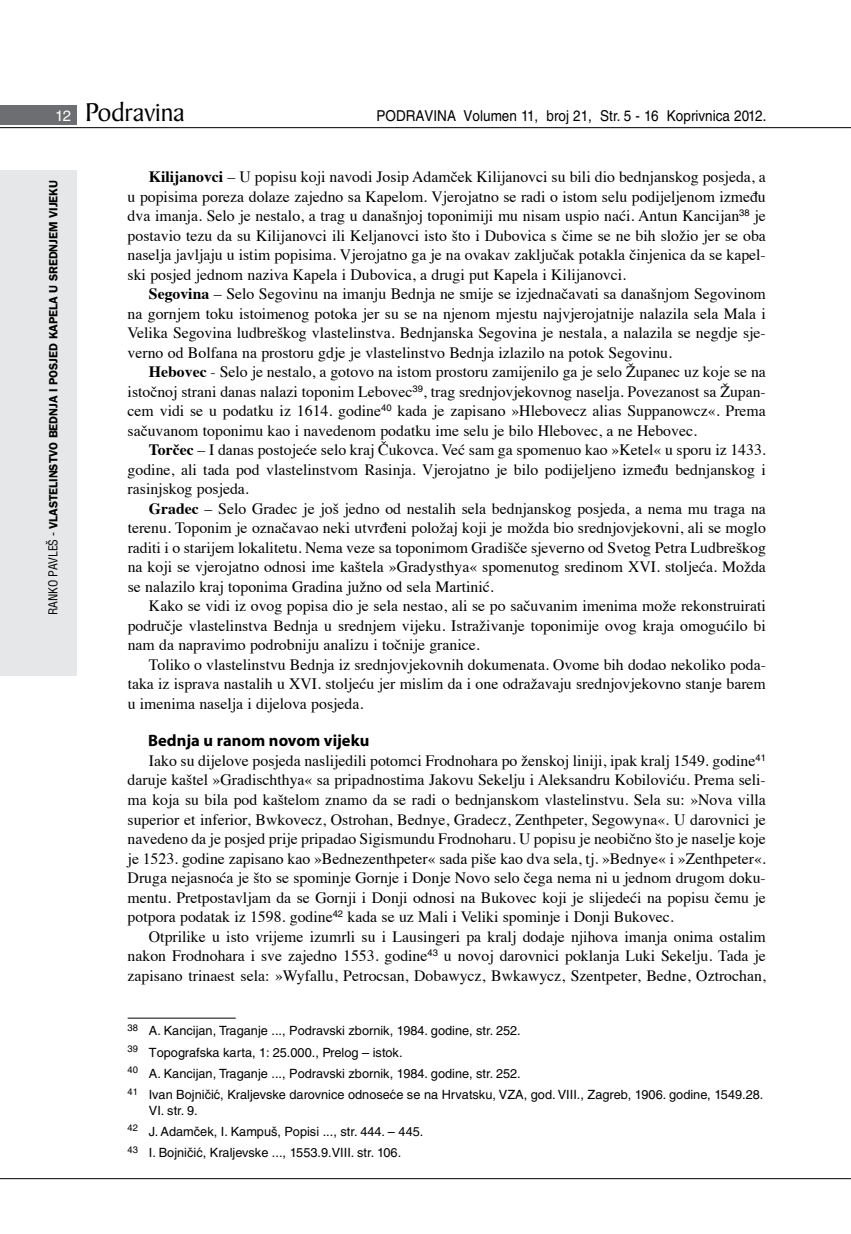
<style>
.page{position:relative;width:851px;height:1234px;background:#fff}
.page>*{position:absolute;margin:0;border:0;box-sizing:border-box;transform-origin:0 0}
.t1{font:27.6px "Baker Signet BT";color:#000}
.t2{font:700 16.5px "Myriad Pro";color:#000}
.t3{font:15.75px/19.5px "Times";color:#000;text-align:justify}
.t4{font:15px "Helvetica LT Skin 29";color:#000;scale:.9 1}
.t5{font:12.75px/21.3px "Helvetica LT Skin 29";color:#000}
.t6{font:600 12px "ITC Franklin Gothic Skin 29";letter-spacing:-.005em;color:#000}
.s1{font-family:"Helvetica LT Skin 29";font-size:15px;color:#fff}
.s2{font-family:"Helvetica LT Skin 29";font-weight:400;font-stretch:condensed}
.s3{font-weight:700}
</style>
<div class="page">
<div style="left:0;top:170px;width:77px;height:505px;background:#e6e7e8"></div>
<div style="left:0;top:105px;width:77px;height:19px;background:#6d6e71"></div>
<hr style="left:0;top:127px;width:850px;height:1px;background:#000">
<hr style="left:0;top:1177px;width:850px;height:1px;background:#000">
<hr style="left:128px;top:1017px;width:108px;height:1px;background:#000">
<h1 class="t1" style="left:55px;top:95px;width:131px"><span class="s1">12</span> Podravina</h1>
<p class="t4" style="left:376px;top:107px;width:435px">PODRAVINA Volumen 11, broj 21, Str. 5 - 16 Koprivnica 2012.</p>
<p class="t6" style="left:46px;top:614px;width:436px;rotate:-90deg"><span class="s2">RANKO PAVLEŠ -</span> VLASTELINSTVO BEDNJA I POSJED KAPELA U SREDNJEM VIJEKU</p>
<p class="t3" style="left:128px;top:166px;width:639px;text-indent:21px"><span class="s3">Kilijanovci</span> – U popisu koji navodi Josip Adamček Kilijanovci su bili dio bednjanskog posjeda, a u popisima poreza dolaze zajedno sa Kapelom. Vjerojatno se radi o istom selu podijeljenom između dva imanja. Selo je nestalo, a trag u današnjoj toponimiji mu nisam uspio naći. Antun Kancijan<sup>38</sup> je postavio tezu da su Kilijanovci ili Keljanovci isto što i Dubovica s čime se ne bih složio jer se oba naselja javljaju u istim popisima. Vjerojatno ga je na ovakav zaključak potakla činjenica da se kapel&shy;ski posjed jednom naziva Kapela i Dubovica, a drugi put Kapela i Kilijanovci.</p>
<p class="t3" style="left:128px;top:282px;width:639px;text-indent:21px"><span class="s3">Segovina</span> – Selo Segovinu na imanju Bednja ne smije se izjednačavati sa današnjom Segovinom na gornjem toku istoimenog potoka jer su se na njenom mjestu najvjerojatnije nalazila sela Mala i Velika Segovina ludbreškog vlastelinstva. Bednjanska Segovina je nestala, a nalazila se negdje sje&shy;verno od Bolfana na prostoru gdje je vlastelinstvo Bednja izlazilo na potok Segovinu.</p>
<p class="t3" style="left:128px;top:360px;width:639px;text-indent:21px"><span class="s3">Hebovec</span> - Selo je nestalo, a gotovo na istom prostoru zamijenilo ga je selo Županec uz koje se na istočnoj strani danas nalazi toponim Lebovec<sup>39</sup>, trag srednjovjekovnog naselja. Povezanost sa Župan&shy;cem vidi se u podatku iz 1614. godine<sup>40</sup> kada je zapisano »Hlebovecz alias Suppanowcz«. Prema sačuvanom toponimu kao i navedenom podatku ime selu je bilo Hlebovec, a ne Hebovec.</p>
<p class="t3" style="left:128px;top:438px;width:639px;text-indent:21px"><span class="s3">Torčec</span> – I danas postojeće selo kraj Čukovca. Već sam ga spomenuo kao »Ketel« u sporu iz 1433. godine, ali tada pod vlastelinstvom Rasinja. Vjerojatno je bilo podijeljeno između bednjanskog i rasinjskog posjeda.</p>
<p class="t3" style="left:128px;top:497px;width:639px;text-indent:21px"><span class="s3">Gradec</span> – Selo Gradec je još jedno od nestalih sela bednjanskog posjeda, a nema mu traga na terenu. Toponim je označavao neki utvrđeni položaj koji je možda bio srednjovjekovni, ali se moglo raditi i o starijem lokalitetu. Nema veze sa toponimom Gradišče sjeverno od Svetog Petra Ludbreškog na koji se vjerojatno odnosi ime kaštela »Gradysthya« spomenutog sredinom XVI. stoljeća. Možda se nalazilo kraj toponima Gradina južno od sela Martinić.</p>
<p class="t3" style="left:128px;top:594px;width:639px;text-indent:21px">Kako se vidi iz ovog popisa dio je sela nestao, ali se po sačuvanim imenima može rekonstruirati područje vlastelinstva Bednja u srednjem vijeku. Istraživanje toponimije ovog kraja omogućilo bi nam da napravimo podrobniju analizu i točnije granice.</p>
<p class="t3" style="left:128px;top:653px;width:639px;text-indent:21px">Toliko o vlastelinstvu Bednja iz srednjovjekovnih dokumenata. Ovome bih dodao nekoliko poda&shy;taka iz isprava nastalih u XVI. stoljeću jer mislim da i one odražavaju srednjovjekovno stanje barem u imenima naselja i dijelova posjeda.</p>
<p class="t2" style="left:148px;top:730px;width:223px">Bednja u ranom novom vijeku</p>
<p class="t3" style="left:128px;top:749px;width:639px;text-indent:21px">Iako su dijelove posjeda naslijedili potomci Frodnohara po ženskoj liniji, ipak kralj 1549. godine<sup>41 </sup>daruje kaštel »Gradischthya« sa pripadnostima Jakovu Sekelju i Aleksandru Kobiloviću. Prema seli&shy;ma koja su bila pod kaštelom znamo da se radi o bednjanskom vlastelinstvu. Sela su: »Nova villa superior et inferior, Bwkovecz, Ostrohan, Bednye, Gradecz, Zenthpeter, Segowyna«. U darovnici je navedeno da je posjed prije pripadao Sigismundu Frodnoharu. U popisu je neobično što je naselje koje je 1523. godine zapisano kao »Bednezenthpeter« sada piše kao dva sela, tj. »Bednye« i »Zenthpeter«.<br>Druga nejasnoća je što se spominje Gornje i Donje Novo selo čega nema ni u jednom drugom doku&shy;mentu. Pretpostavljam da se Gornji i Donji odnosi na Bukovec koji je slijedeći na popisu čemu je potpora podatak iz 1598. godine<sup>42</sup> kada se uz Mali i Veliki spominje i Donji Bukovec.</p>
<p class="t3" style="left:128px;top:925px;width:639px;text-indent:21px">Otprilike u isto vrijeme izumrli su i Lausingeri pa kralj dodaje njihova imanja onima ostalim nakon Frodnohara i sve zajedno 1553. godine<sup>43</sup> u novoj darovnici poklanja Luki Sekelju. Tada je zapisano trinaest sela: »Wyfallu, Petrocsan, Dobawycz, Bwkawycz, Szentpeter, Bedne, Oztrochan,</p>
<p class="t5" style="left:128px;top:1019px;width:637px"><sup>38</sup> A. Kancijan, Traganje ..., Podravski zbornik, 1984. godine, str. 252.<br><sup>39</sup> Topografska karta, 1: 25.000., Prelog – istok.<br><sup>40</sup> A. Kancijan, Traganje ..., Podravski zbornik, 1984. godine, str. 252.<br><sup>41</sup> Ivan Bojničić, Kraljevske darovnice odnoseće se na Hrvatsku, VZA, god. VIII., Zagreb, 1906. godine, 1549.28.</p>
<p class="t5" style="left:128px;top:1099px;width:297px;text-indent:21px">VI. str. 9.<br><sup>42</sup> J. Adamček, I. Kampuš, Popisi ..., str. 444. – 445.<br><sup>43</sup> I. Bojničić, Kraljevske ..., 1553.9.VIII. str. 106.</p>
</div>
